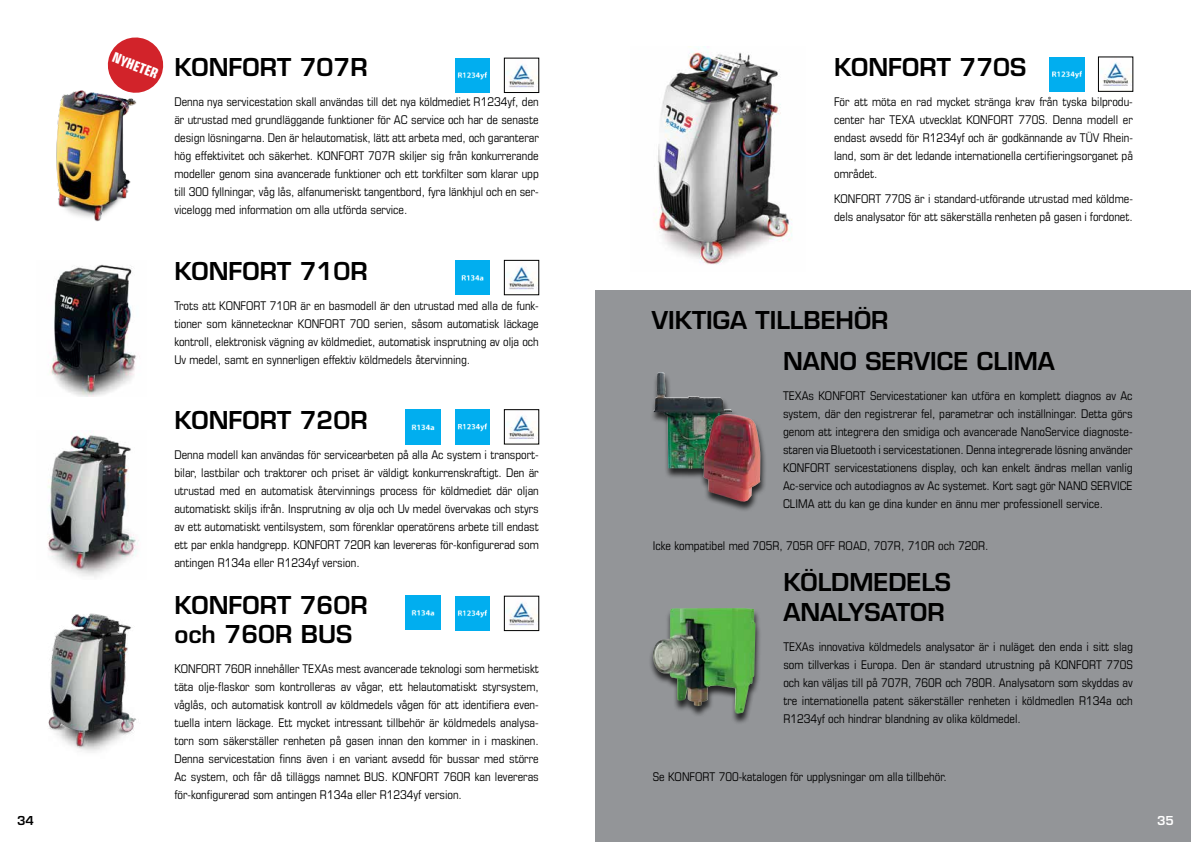
<style>
.page{position:relative;width:1191px;height:842px;background:#fff}
.page>*{position:absolute;margin:0;border:0;box-sizing:border-box;transform-origin:0 0}
.t1{font:600 24px/28.8px "Eurostile";color:#000}
.t2{font:700 condensed 14px "Eurostile";color:#fff}
.t3{font:condensed 12px/18px "Eurostile";color:#000;text-align:justify}
.t4{font:600 12px "Eurostile";color:#000}
.t5{font:600 12px "Eurostile";color:#fff}
</style>
<div class="page">
<img style="left:56px;top:90px;width:81px;height:132px">
<img style="left:50px;top:264px;width:86px;height:132px">
<img style="left:47px;top:435px;width:92px;height:142px">
<img style="left:48px;top:613px;width:89px;height:139px">
<img style="left:455px;top:58px;width:34px;height:35px">
<img style="left:1049px;top:57px;width:35px;height:35px">
<img style="left:455px;top:410px;width:34px;height:34px">
<img style="left:455px;top:596px;width:34px;height:35px">
<img style="left:506px;top:64px;width:31px;height:24px">
<div style="left:504px;top:58px;width:35px;height:35px;border:1px solid #000"></div>
<img style="left:1100px;top:62px;width:31px;height:24px">
<div style="left:1098px;top:57px;width:35px;height:35px;border:1px solid #000"></div>
<img style="left:455px;top:260px;width:34px;height:35px">
<img style="left:506px;top:266px;width:31px;height:24px">
<div style="left:504px;top:260px;width:35px;height:35px;border:1px solid #000"></div>
<img style="left:406px;top:410px;width:34px;height:34px">
<img style="left:506px;top:415px;width:31px;height:24px">
<div style="left:504px;top:409px;width:35px;height:35px;border:1px solid #000"></div>
<img style="left:406px;top:595px;width:34px;height:34px">
<img style="left:506px;top:602px;width:31px;height:24px">
<div style="left:504px;top:596px;width:35px;height:35px;border:1px solid #000"></div>
<img style="left:654px;top:46px;width:138px;height:219px">
<div style="left:595px;top:291px;width:596px;height:551px;background:#939598"></div>
<div style="left:649px;top:372px;width:89px;height:108px;background:#000;opacity:.75"></div>
<img style="left:653px;top:372px;width:79px;height:97px">
<div style="left:699px;top:414px;width:68px;height:98px;background:#000;opacity:.75"></div>
<img style="left:703px;top:413px;width:57px;height:90px">
<div style="left:649px;top:608px;width:113px;height:116px;background:#000;opacity:.75"></div>
<img style="left:653px;top:608px;width:102px;height:106px">
<svg style="left:104px;top:37px;width:60px;height:59px"></svg>
<p class="t2" style="left:116px;top:49px;width:50px;rotate:22deg">NYHETER</p>
<h1 class="t1" style="left:174px;top:53px;width:195px">KONFORT 707R</h1>
<p class="t3" style="left:174px;top:92px;width:366px">Denna nya servicestation skall användas till det nya köldmediet R1234yf, den är utrustad med grundläggande funktioner för AC service och har de senaste design lösningarna. Den är helautomatisk, lätt att arbeta med, och garanterar hög effektivitet och säkerhet. KONFORT 707R skiljer sig från konkurrerande modeller genom sina avancerade funktioner och ett torkfilter som klarar upp till 300 fyllningar, våg lås, alfanumeriskt tangentbord, fyra länkhjul och en ser&shy;vicelogg med information om alla utförda service.</p>
<h1 class="t1" style="left:174px;top:256px;width:195px">KONFORT 710R</h1>
<p class="t3" style="left:174px;top:296px;width:366px">Trots att KONFORT 710R är en basmodell är den utrustad med alla de funk&shy;tioner som kännetecknar KONFORT 700 serien, såsom automatisk läckage kontroll, elektronisk vägning av köldmediet, automatisk insprutning av olja och Uv medel, samt en synnerligen effektiv köldmedels återvinning.</p>
<h1 class="t1" style="left:174px;top:405px;width:195px">KONFORT 720R</h1>
<p class="t3" style="left:174px;top:445px;width:366px">Denna modell kan användas för servicearbeten på alla Ac system i transport&shy;bilar, lastbilar och traktorer och priset är väldigt konkurrenskraftigt. Den är utrustad med en automatisk återvinnings process för köldmediet där oljan automatiskt skiljs ifrån. Insprutning av olja och Uv medel övervakas och styrs av ett automatiskt ventilsystem, som förenklar operatörens arbete till endast ett par enkla handgrepp. KONFORT 720R kan levereras för-konfigurerad som antingen R134a eller R1234yf version.</p>
<h1 class="t1" style="left:174px;top:591px;width:195px">KONFORT 760R och 760R BUS</h1>
<p class="t3" style="left:174px;top:660px;width:366px">KONFORT 760R innehåller TEXAs mest avancerade teknologi som hermetiskt täta olje-flaskor som kontrolleras av vågar, ett helautomatiskt styrsystem, våglås, och automatisk kontroll av köldmedels vågen för att identifiera even&shy;tuella intern läckage. Ett mycket intressant tillbehör är köldmedels analysa&shy;torn som säkerställer renheten på gasen innan den kommer in i maskinen.<br>Denna servicestation finns även i en variant avsedd för bussar med större Ac system, och får då tilläggs namnet BUS. KONFORT 760R kan levereras för-konfigurerad som antingen R134a eller R1234yf version.</p>
<h1 class="t1" style="left:834px;top:53px;width:194px">KONFORT 770S</h1>
<p class="t3" style="left:834px;top:93px;width:300px">För att möta en rad mycket stränga krav från tyska bilprodu&shy;center har TEXA utvecklat KONFORT 770S. Denna modell er endast avsedd för R1234yf och är godkännande av TÜV Rhein&shy;land, som är det ledande internationella certifieringsorganet på området.</p>
<p class="t3" style="left:834px;top:190px;width:300px">KONFORT 770S är i standard-utförande utrustad med köldme&shy;dels analysator för att säkerställa renheten på gasen i fordonet.</p>
<h1 class="t1" style="left:783px;top:299px;width:273px;line-height:41.3px;text-indent:-131px">VIKTIGA TILLBEHÖR<br>NANO SERVICE CLIMA</h1>
<p class="t3" style="left:783px;top:386px;width:351px">TEXAs KONFORT Servicestationer kan utföra en komplett diagnos av Ac system, där den registrerar fel, parametrar och inställningar. Detta görs genom att integrera den smidiga och avancerade NanoService diagnoste&shy;staren via Bluetooth i servicestationen. Denna integrerade lösning använder KONFORT servicestationens display, och kan enkelt ändras mellan vanlig Ac-service och autodiagnos av Ac systemet. Kort sagt gör NANO SERVICE CLIMA att du kan ge dina kunder en ännu mer professionell service.</p>
<p class="t3" style="left:653px;top:536px;width:337px">Icke kompatibel med 705R, 705R OFF ROAD, 707R, 710R och 720R.</p>
<h1 class="t1" style="left:783px;top:567px;width:169px;line-height:30px">KÖLDMEDELS<br>ANALYSATOR</h1>
<p class="t3" style="left:783px;top:637px;width:351px">TEXAs innovativa köldmedels analysator är i nuläget den enda i sitt slag som tillverkas i Europa. Den är standard utrustning på KONFORT 770S och kan väljas till på 707R, 760R och 780R. Analysatorn som skyddas av tre internationella patent säkerställer renheten i köldmedlen R134a och R1234yf och hindrar blandning av olika köldmedel.</p>
<p class="t3" style="left:653px;top:768px;width:295px">Se KONFORT 700-katalogen för upplysningar om alla tillbehör.</p>
<p class="t4" style="left:17px;top:813px;width:18px">34</p>
<p class="t5" style="left:1157px;top:813px;width:18px">35</p>
</div>
